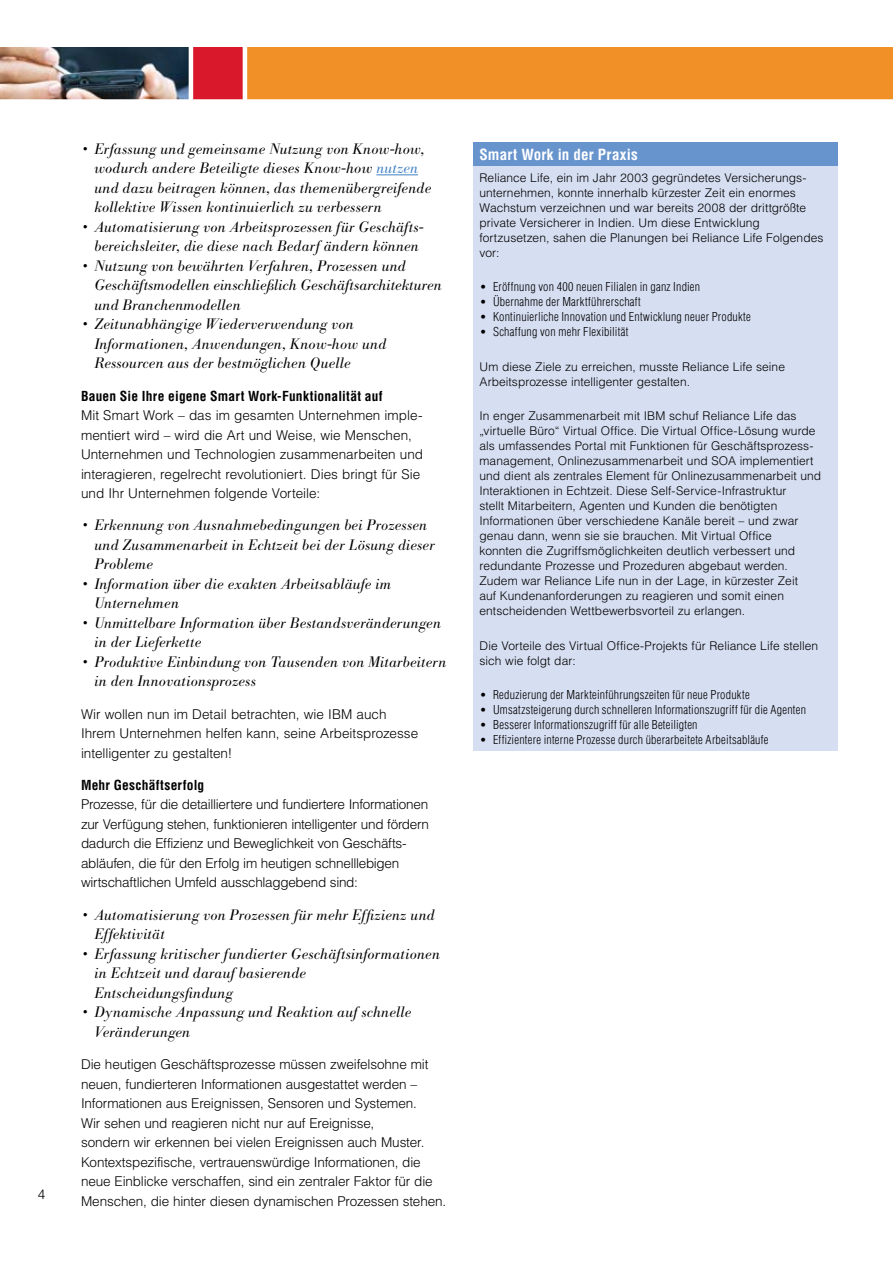
<style>
.page{position:relative;width:893px;height:1263px;background:#fff}
.page>*{position:absolute;margin:0;border:0;box-sizing:border-box;transform-origin:0 0}
.t1{font:italic 300 15px/19.5px "Bodoni BE";letter-spacing:.015em;color:#000}
.t2{font:700 condensed 15px "Helvetica";letter-spacing:.01em;color:#fff}
.t3{font:300 13.5px/19.5px "Helvetica";letter-spacing:-.01em;color:#000}
.t4{font:700 condensed 13.5px "Helvetica";letter-spacing:.015em;color:#000}
.t5{font:300 12px/15px "Helvetica";letter-spacing:.005em;color:#000}
.t6{font:300 condensed 12px/15px "Helvetica";letter-spacing:.02em;color:#000}
.t7{font:700 12px/15px "Helvetica";color:#000;text-align:justify}
.s1{color:#4281c3}
</style>
<div class="page">
<img style="left:0;top:48px;width:189px;height:51px">
<div style="left:245px;top:48px;width:648px;height:54px;background:#f19027"></div>
<div style="left:0;top:99px;width:893px;height:5px;background:#fff"></div>
<div style="left:191px;top:48px;width:54px;height:54px;background:#d9182c"></div>
<hr style="left:189px;top:34px;width:4px;height:95px;background:#fff">
<hr style="left:243px;top:34px;width:4px;height:96px;background:#fff">
<div style="left:473px;top:142px;width:365px;height:24px;background:#6894cd"></div>
<div style="left:473px;top:166px;width:365px;height:584px;background:#d6def1"></div>
<hr style="left:376px;top:174px;width:42px;height:1px;background:#4281c3">
<p class="t1" style="left:94px;top:139px;width:348px">Erfassung und gemeinsame Nutzung von Know-how, wodurch andere Beteiligte dieses Know-how <span class="s1">nutzen </span>und dazu beitragen können, das themenübergreifende kollektive Wissen kontinuierlich zu verbessern Automatisierung von Arbeitsprozessen für Geschäfts&shy;bereichsleiter, die diese nach Bedarf ändern können Nutzung von bewährten Verfahren, Prozessen und Geschäftsmodellen einschließlich Geschäftsarchitekturen und Branchenmodellen<br>Zeitunabhängige Wiederverwendung von Informationen, Anwendungen, Know-how und Ressourcen aus der bestmöglichen Quelle</p>
<p class="t4" style="left:81px;top:387px;width:303px">Bauen Sie Ihre eigene Smart Work-Funktionalität auf</p>
<p class="t3" style="left:81px;top:405px;width:344px">Mit Smart Work – das im gesamten Unternehmen imple&shy;mentiert wird – wird die Art und Weise, wie Menschen, Unternehmen und Technologien zusammenarbeiten und interagieren, regelrecht revolutioniert. Dies bringt für Sie und Ihr Unternehmen folgende Vorteile:</p>
<p class="t1" style="left:94px;top:516px;width:353px">Erkennung von Ausnahmebedingungen bei Prozessen und Zusammenarbeit in Echtzeit bei der Lösung dieser Probleme<br>Information über die exakten Arbeitsabläufe im Unternehmen<br>Unmittelbare Information über Bestandsveränderungen in der Lieferkette<br>Produktive Einbindung von Tausenden von Mitarbeitern in den Innovationsprozess</p>
<p class="t3" style="left:81px;top:704px;width:339px">Wir wollen nun im Detail betrachten, wie IBM auch<br>Ihrem Unternehmen helfen kann, seine Arbeitsprozesse intelligenter zu gestalten!</p>
<p class="t4" style="left:81px;top:776px;width:125px">Mehr Geschäftserfolg</p>
<p class="t3" style="left:81px;top:794px;width:349px">Prozesse, für die detailliertere und fundiertere Informationen zur Verfügung stehen, funktionieren intelligenter und fördern dadurch die Effizienz und Beweglichkeit von Geschäfts&shy;abläufen, die für den Erfolg im heutigen schnelllebigen wirtschaftlichen Umfeld ausschlaggebend sind:</p>
<p class="t1" style="left:94px;top:905px;width:347px">Automatisierung von Prozessen für mehr Effizienz und Effektivität<br>Erfassung kritischer fundierter Geschäftsinformationen in Echtzeit und darauf basierende Entscheidungsfindung<br>Dynamische Anpassung und Reaktion auf schnelle Veränderungen</p>
<p class="t3" style="left:81px;top:1054px;width:367px">Die heutigen Geschäftsprozesse müssen zweifelsohne mit neuen, fundierteren Informationen ausgestattet werden – Informationen aus Ereignissen, Sensoren und Systemen.<br>Wir sehen und reagieren nicht nur auf Ereignisse,<br>sondern wir erkennen bei vielen Ereignissen auch Muster.<br>Kontextspezifische, vertrauenswürdige Informationen, die neue Einblicke verschaffen, sind ein zentraler Faktor für die Menschen, die hinter diesen dynamischen Prozessen stehen.</p>
<p class="t1" style="left:82px;top:139px;width:6px">•</p>
<p class="t1" style="left:82px;top:217px;width:6px">•</p>
<p class="t1" style="left:82px;top:256px;width:6px">•</p>
<p class="t1" style="left:82px;top:315px;width:6px">•</p>
<p class="t1" style="left:82px;top:516px;width:6px">•</p>
<p class="t1" style="left:82px;top:574px;width:6px">•</p>
<p class="t1" style="left:82px;top:613px;width:6px">•</p>
<p class="t1" style="left:82px;top:652px;width:6px">•</p>
<p class="t1" style="left:82px;top:905px;width:6px">•</p>
<p class="t1" style="left:82px;top:944px;width:6px">•</p>
<p class="t1" style="left:82px;top:1003px;width:6px">•</p>
<p class="t2" style="left:479px;top:146px;width:160px">Smart Work in der Praxis</p>
<p class="t5" style="left:479px;top:170px;width:345px">Reliance Life, ein im Jahr 2003 gegründetes Versicherungs&shy;unternehmen, konnte innerhalb kürzester Zeit ein enormes Wachstum verzeichnen und war bereits 2008 der drittgrößte private Versicherer in Indien. Um diese Entwicklung fortzusetzen, sahen die Planungen bei Reliance Life Folgendes vor:</p>
<p class="t6" style="left:493px;top:279px;width:259px">Eröffnung von 400 neuen Filialen in ganz Indien Übernahme der Marktführerschaft<br>Kontinuierliche Innovation und Entwicklung neuer Produkte Schaffung von mehr Flexibilität</p>
<p class="t5" style="left:479px;top:359px;width:307px">Um diese Ziele zu erreichen, musste Reliance Life seine<br>Arbeitsprozesse intelligenter gestalten.</p>
<p class="t5" style="left:479px;top:408px;width:343px">In enger Zusammenarbeit mit IBM schuf Reliance Life das „virtuelle Büro“ Virtual Office. Die Virtual Office-Lösung wurde als umfassendes Portal mit Funktionen für Geschäftsprozess&shy;management, Onlinezusammenarbeit und SOA implementiert und dient als zentrales Element für Onlinezusammenarbeit und Interaktionen in Echtzeit. Diese Self-Service-Infrastruktur<br>stellt Mitarbeitern, Agenten und Kunden die benötigten Informationen über verschiedene Kanäle bereit – und zwar genau dann, wenn sie sie brauchen. Mit Virtual Office<br>konnten die Zugriffsmöglichkeiten deutlich verbessert und redundante Prozesse und Prozeduren abgebaut werden.<br>Zudem war Reliance Life nun in der Lage, in kürzester Zeit<br>auf Kundenanforderungen zu reagieren und somit einen entscheidenden Wettbewerbsvorteil zu erlangen.</p>
<p class="t5" style="left:479px;top:638px;width:340px">Die Vorteile des Virtual Office-Projekts für Reliance Life stellen sich wie folgt dar:</p>
<p class="t6" style="left:493px;top:687px;width:315px">Reduzierung der Markteinführungszeiten für neue Produkte Umsatzsteigerung durch schnelleren Informationszugriff für die Agenten Besserer Informationszugriff für alle Beteiligten<br>Effizientere interne Prozesse durch überarbeitete Arbeitsabläufe</p>
<p class="t7" style="left:481px;top:279px;width:6px">• • • •</p>
<p class="t7" style="left:481px;top:687px;width:6px">• • • •</p>
</div>
